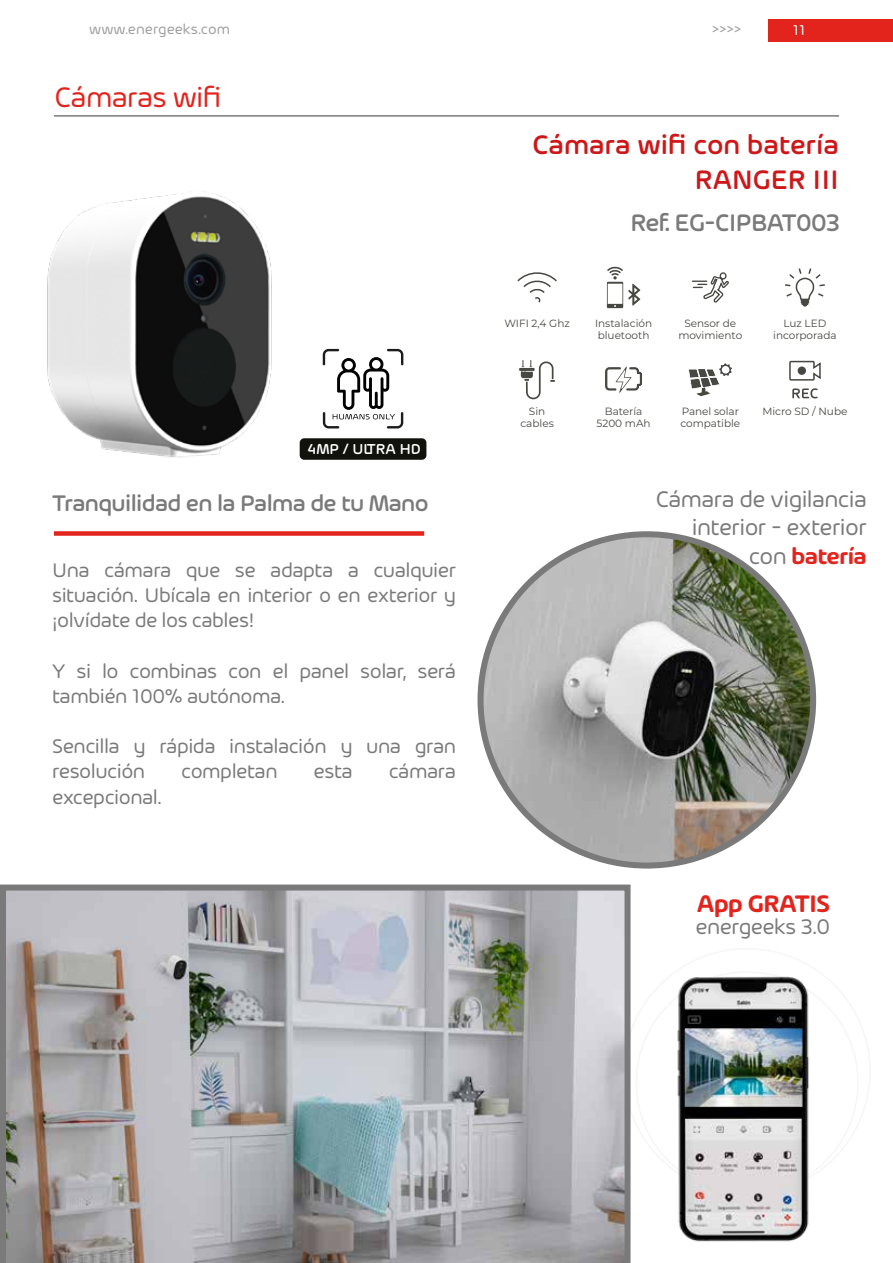
<style>
.page{position:relative;width:893px;height:1263px;background:#fff}
.page>*{position:absolute;margin:0;border:0;box-sizing:border-box;transform-origin:0 0}
.t1{font:30px "Arlon";letter-spacing:-.025em;color:#e2241d}
.t2{font:500 28.5px/34.2px "Arlon";color:#cd1719;text-align:right}
.t3{font:500 25.5px "Arlon";letter-spacing:-.025em;color:#7a7a7a}
.t4{font:600 25.5px "Arlon";letter-spacing:-.025em;color:#e2241d}
.t5{font:24px/28.8px "Arlon";letter-spacing:-.025em;color:#7a7a7a;text-align:right}
.t6{font:500 24px "Arlon";letter-spacing:-.025em;color:#7a7a7a}
.t7{font:22.5px "Arlon";letter-spacing:-.025em;color:#7a7a7a}
.t8{font:21px/25.2px "Arlon";letter-spacing:-.025em;color:#7a7a7a}
.t9{font:500 15.3px "Arlon";color:#fff}
.t10{font:15px "Arlon";color:#a09e9e}
.t11{font:15px "Arlon";color:#fff}
.t12{font:10.5px/12px "Montserrat";letter-spacing:-.005em;color:#464841;text-align:center}
.s1{font-weight:600;color:#e2241d}
</style>
<div class="page">
<div style="left:768px;top:19px;width:125px;height:23px;background:#e2241d"></div>
<img style="left:47px;top:193px;width:281px;height:266px">
<hr style="left:54px;top:115px;width:785px;height:2px;background:#7a7a7a">
<div style="left:54px;top:531px;width:370px;height:5px;background:#e2241d"></div>
<img style="left:484px;top:534px;width:329px;height:331px">
<svg style="left:0;top:884px;width:630px;height:379px;background:#a7a8ab"></svg>
<img style="left:677px;top:976px;width:132px;height:266px">
<svg style="left:517px;top:272px;width:40px;height:31px"></svg>
<svg style="left:691px;top:272px;width:38px;height:31px"></svg>
<svg style="left:785px;top:268px;width:40px;height:39px"></svg>
<div style="left:300px;top:438px;width:126px;height:22px;background:#12120d;border-radius:5px"></div>
<svg style="left:323px;top:349px;width:80px;height:79px"></svg>
<svg style="left:688px;top:363px;width:44px;height:33px"></svg>
<svg style="left:519px;top:360px;width:36px;height:39px"></svg>
<svg style="left:792px;top:388px;width:25px;height:11px"></svg>
<svg style="left:789px;top:360px;width:32px;height:21px"></svg>
<svg style="left:605px;top:366px;width:37px;height:27px"></svg>
<svg style="left:607px;top:266px;width:33px;height:42px"></svg>
<p class="t10" style="left:89px;top:18px;width:142px">www.energeeks.com</p>
<p class="t10" style="left:712px;top:18px;width:31px">&gt;&gt;&gt;&gt;</p>
<p class="t11" style="left:793px;top:19px;width:14px">11</p>
<h1 class="t1" style="left:55px;top:76px;width:168px">Cámaras wifi</h1>
<p class="t9" style="left:308px;top:438px;width:114px">4MP / ULTRA HD</p>
<p class="t6" style="left:52px;top:486px;width:378px">Tranquilidad en la Palma de tu Mano</p>
<p class="t8" style="left:52px;top:556px;width:405px;text-align:justify">Una cámara que se adapta a cualquier situación. Ubícala en interior o en exterior y ¡olvídate de los cables!</p>
<p class="t8" style="left:52px;top:657px;width:405px">Y si lo combinas con el panel solar, será también 100% autónoma.</p>
<p class="t8" style="left:52px;top:732px;width:405px">Sencilla y rápida instalación y una gran resolución</p>
<p class="t8" style="left:181px;top:757px;width:98px">completan</p>
<p class="t8" style="left:314px;top:757px;width:41px">esta</p>
<p class="t8" style="left:389px;top:757px;width:69px">cámara</p>
<p class="t8" style="left:52px;top:783px;width:111px">excepcional.</p>
<h2 class="t2" style="left:533px;top:126px;width:308px">Cámara wifi con batería<br>RANGER III</h2>
<p class="t3" style="left:631px;top:204px;width:211px">Ref. EG-CIPBAT003</p>
<p class="t12" style="left:504px;top:317px;width:67px">WIFI 2,4 Ghz</p>
<p class="t12" style="left:595px;top:317px;width:59px;text-align:left">Instalación bluetooth</p>
<p class="t12" style="left:678px;top:317px;width:65px">Sensor de movimiento</p>
<p class="t12" style="left:773px;top:317px;width:65px">Luz LED incorporada</p>
<p class="t12" style="left:520px;top:405px;width:35px">Sin cables</p>
<p class="t12" style="left:762px;top:405px;width:86px">Micro SD / Nube</p>
<p class="t12" style="left:597px;top:405px;width:56px">Batería<br>5200 mAh</p>
<p class="t12" style="left:680px;top:405px;width:61px;text-align:left">Panel solar compatible</p>
<p class="t5" style="left:656px;top:483px;width:213px">Cámara de vigilancia interior - exterior con <span class="s1">batería</span></p>
<p class="t4" style="left:697px;top:885px;width:135px">App GRATIS</p>
<p class="t7" style="left:696px;top:911px;width:136px">energeeks 3.0</p>
</div>
